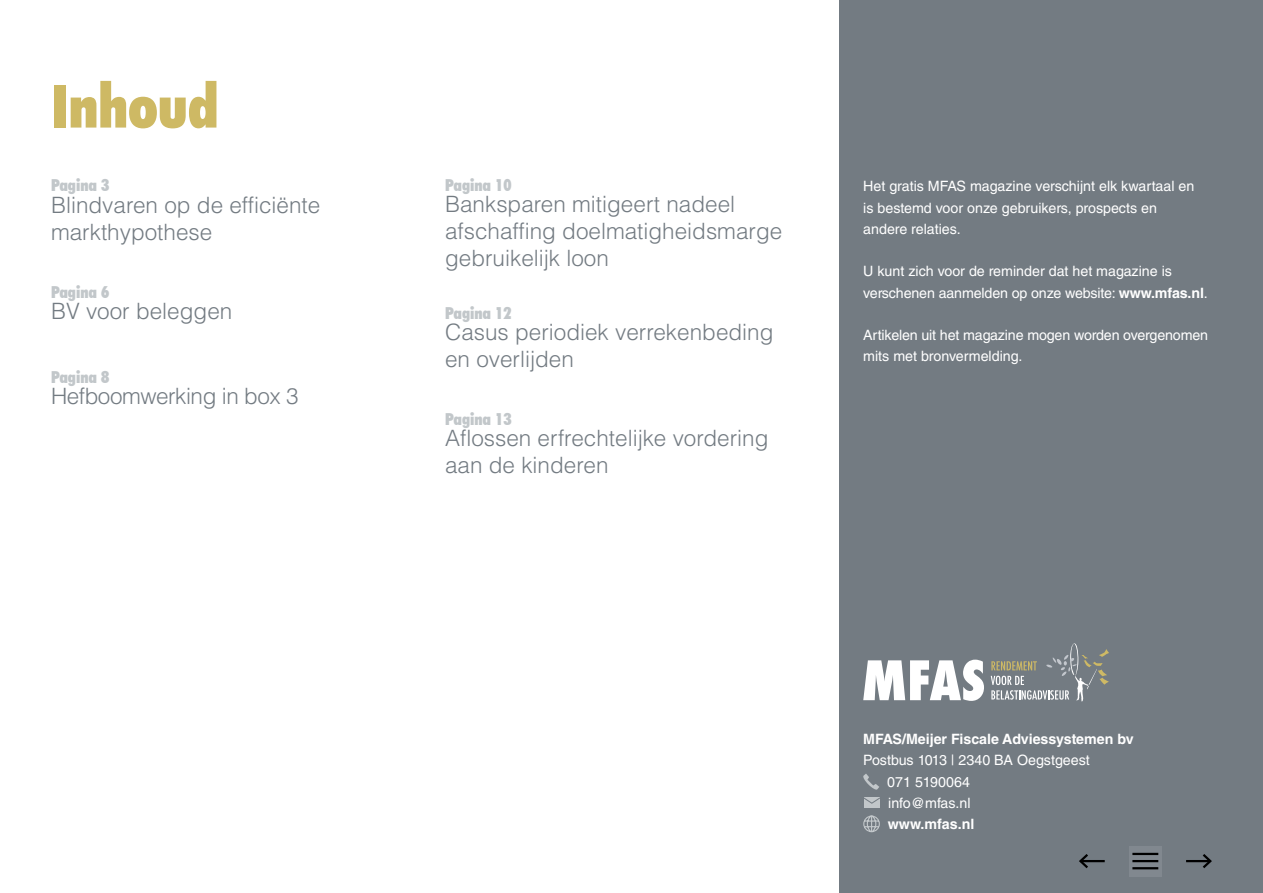
<style>
.page{position:relative;width:1263px;height:893px;background:#fff}
.page>*{position:absolute;margin:0;border:0;box-sizing:border-box;transform-origin:0 0}
.t1{font:900 condensed 60px "Futura BT";color:#ceb964}
.t2{font:300 22.5px/27px "Helvetica LT Std";color:#737b82}
.t3{font:300 22.5px "Helvetica LT Std";letter-spacing:-.02em;color:#737b82}
.t4{font:900 condensed 16.5px "Futura BT";color:#c2c7ca}
.t5{font:14.25px/21.3px "Helvetica LT Std";color:#fff}
.t6{font:700 14.25px "Helvetica LT Std";color:#fff}
.s1{font-weight:700}
</style>
<div class="page">
<div style="left:839px;top:0;width:424px;height:893px;background:#737b82"></div>
<hr style="left:1186px;top:860px;width:24px;height:2px;background:#000">
<svg style="left:1200px;top:854px;width:12px;height:14px"></svg>
<hr style="left:1080px;top:860px;width:25px;height:2px;background:#000">
<svg style="left:1079px;top:854px;width:11px;height:14px"></svg>
<div style="left:1129px;top:846px;width:33px;height:30px;background:#81888f"></div>
<hr style="left:1132px;top:853px;width:26px;height:2px;background:#000">
<hr style="left:1132px;top:860px;width:26px;height:2px;background:#000">
<hr style="left:1132px;top:867px;width:26px;height:2px;background:#000">
<svg style="left:863px;top:774px;width:16px;height:16px"></svg>
<div style="left:864px;top:798px;width:15px;height:10px;background:#c2c7ca"></div>
<svg style="left:864px;top:797px;width:16px;height:7px"></svg>
<svg style="left:863px;top:815px;width:17px;height:18px"></svg>
<svg style="left:863px;top:660px;width:121px;height:41px"></svg>
<svg style="left:991px;top:643px;width:118px;height:58px"></svg>
<h1 class="t1" style="left:51px;top:70px;width:169px">Inhoud</h1>
<p class="t4" style="left:51px;top:175px;width:60px">Pagina 3</p>
<h2 class="t2" style="left:51px;top:191px;width:271px">Blindvaren op de efficiënte markthypothese</h2>
<p class="t4" style="left:51px;top:282px;width:60px">Pagina 6</p>
<h2 class="t2" style="left:51px;top:297px;width:183px">BV voor beleggen</h2>
<p class="t4" style="left:51px;top:367px;width:60px">Pagina 8</p>
<h2 class="t3" style="left:51px;top:382px;width:249px">Hefboomwerking in box 3</h2>
<p class="t4" style="left:445px;top:175px;width:68px">Pagina 10</p>
<h2 class="t2" style="left:445px;top:191px;width:339px">Banksparen mitigeert nadeel afschaffing doelmatigheidsmarge gebruikelijk loon</h2>
<p class="t4" style="left:445px;top:303px;width:68px">Pagina 12</p>
<h2 class="t2" style="left:445px;top:318px;width:330px">Casus periodiek verrekenbeding en overlijden</h2>
<p class="t4" style="left:445px;top:409px;width:68px">Pagina 13</p>
<h2 class="t2" style="left:445px;top:424px;width:325px">Aflossen erfrechtelijke vordering aan de kinderen</h2>
<p class="t5" style="left:863px;top:176px;width:333px">Het gratis MFAS magazine verschijnt elk kwartaal en is bestemd voor onze gebruikers, prospects en andere relaties.</p>
<p class="t5" style="left:863px;top:261px;width:346px">U kunt zich voor de reminder dat het magazine is verschenen aanmelden op onze website: <span class="s1">www.mfas.nl</span>.</p>
<p class="t5" style="left:863px;top:324px;width:346px">Artikelen uit het magazine mogen worden overgenomen mits met bronvermelding.</p>
<p class="t6" style="left:863px;top:730px;width:272px">MFAS/Meijer Fiscale Adviessystemen bv</p>
<p class="t5" style="left:887px;top:750px;width:204px;text-indent:-24px">Postbus 1013 | 2340 BA Oegstgeest<br>071 5190064<br>info@mfas.nl</p>
<p class="t6" style="left:888px;top:815px;width:88px">www.mfas.nl</p>
</div>
